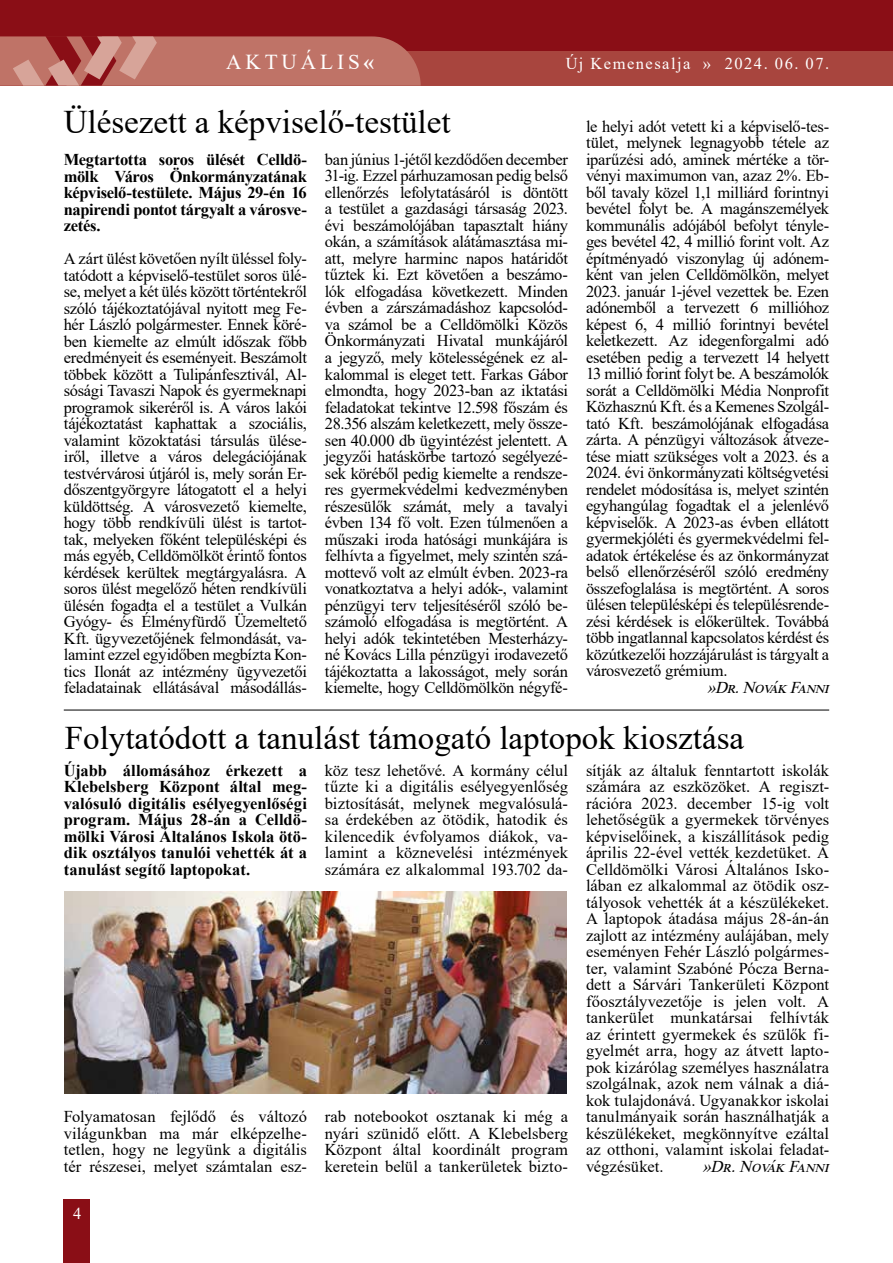
<style>
.page{position:relative;width:893px;height:1263px;background:#fff}
.page>*{position:absolute;margin:0;border:0;box-sizing:border-box;transform-origin:0 0}
.t1{font:33px "Times New Roman";color:#000}
.t2{font:21.3px "Times New Roman";letter-spacing:.185em;color:#fff}
.t3{font:16.5px/16.5px "Times New Roman";letter-spacing:-.005em;color:#000;text-align:justify}
.t4{font:700 16.5px/16.5px "Times New Roman";letter-spacing:-.01em;color:#000;text-align:justify}
.t5{font:italic 16.5px "Times New Roman";color:#000}
.t6{font:16.5px "Times New Roman";letter-spacing:.09em;color:#fff}
.s1{font-weight:700}
</style>
<div class="page">
<div style="left:0;top:0;width:893px;height:85px;background:#8a0e16"></div>
<div style="left:0;top:52px;width:893px;height:34px;background:#a8453e"></div>
<div style="left:64px;top:1199px;width:26px;height:64px;background:#8a0e16"></div>
<svg style="left:0;top:36px;width:421px;height:50px;background:#bd6f65"></svg>
<hr style="left:64px;top:710px;width:765px;height:1px;background:#000">
<img style="left:65px;top:891px;width:502px;height:203px">
<p class="t2" style="left:226px;top:46px;width:150px">AKTUÁLIS<span class="s1">«</span></p>
<p class="t6" style="left:566px;top:52px;width:265px">Új Kemenesalja » 2024. 06. 07.</p>
<h1 class="t1" style="left:64px;top:99px;width:388px">Ülésezett a képviselő-testület</h1>
<p class="t4" style="left:64px;top:151px;width:245px">Megtartotta soros ülését Celldö&shy;mölk Város Önkormányzatának képviselő-testülete. Május 29-én 16 napirendi pontot tárgyalt a városve&shy;zetés.</p>
<p class="t3" style="left:64px;top:250px;width:245px">A zárt ülést követően nyílt üléssel foly&shy;tatódott a képviselő-testület soros ülé&shy;se, melyet a két ülés között történtekről szóló tájékoztatójával nyitott meg Fe&shy;hér László polgármester. Ennek köré&shy;ben kiemelte az elmúlt időszak főbb eredményeit és eseményeit. Beszámolt többek között a Tulipánfesztivál, Al&shy;sósági Tavaszi Napok és gyermeknapi programok sikeréről is. A város lakói tájékoztatást kaphattak a szociális, valamint közoktatási társulás ülése&shy;iről, illetve a város delegációjának testvérvárosi útjáról is, mely során Er&shy;dőszentgyörgyre látogatott el a helyi küldöttség. A városvezető kiemelte, hogy több rendkívüli ülést is tartot&shy;tak, melyeken főként településképi és más egyéb, Celldömölköt érintő fontos kérdések kerültek megtárgyalásra. A soros ülést megelőző héten rendkívüli ülésén fogadta el a testület a Vulkán Gyógy- és Élményfürdő Üzemeltető Kft. ügyvezetőjének felmondását, va&shy;lamint ezzel egyidőben megbízta Kon&shy;tics Ilonát az intézmény ügyvezetői feladatainak ellátásával másodállás-</p>
<p class="t3" style="left:325px;top:151px;width:245px">ban június 1-jétől kezdődően december 31-ig. Ezzel párhuzamosan pedig belső ellenőrzés lefolytatásáról is döntött a testület a gazdasági társaság 2023. évi beszámolójában tapasztalt hiány okán, a számítások alátámasztása mi&shy;att, melyre harminc napos határidőt tűztek ki. Ezt követően a beszámo&shy;lók elfogadása következett. Minden évben a zárszámadáshoz kapcsolód&shy;va számol be a Celldömölki Közös Önkormányzati Hivatal munkájáról a jegyző, mely kötelességének ez al&shy;kalommal is eleget tett. Farkas Gábor elmondta, hogy 2023-ban az iktatási feladatokat tekintve 12.598 főszám és 28.356 alszám keletkezett, mely össze&shy;sen 40.000 db ügyintézést jelentett. A jegyzői hatáskörbe tartozó segélyezé&shy;sek köréből pedig kiemelte a rendsze&shy;res gyermekvédelmi kedvezményben részesülők számát, mely a tavalyi évben 134 fő volt. Ezen túlmenően a műszaki iroda hatósági munkájára is felhívta a figyelmet, mely szintén szá&shy;mottevő volt az elmúlt évben. 2023-ra vonatkoztatva a helyi adók-, valamint pénzügyi terv teljesítéséről szóló be&shy;számoló elfogadása is megtörtént. A helyi adók tekintetében Mesterházy&shy;né Kovács Lilla pénzügyi irodavezető tájékoztatta a lakosságot, mely során kiemelte, hogy Celldömölkön négyfé-</p>
<p class="t3" style="left:586px;top:118px;width:245px">le helyi adót vetett ki a képviselő-tes&shy;tület, melynek legnagyobb tétele az iparűzési adó, aminek mértéke a tör&shy;vényi maximumon van, azaz 2%. Eb&shy;ből tavaly közel 1,1 milliárd forintnyi bevétel folyt be. A magánszemélyek kommunális adójából befolyt tényle&shy;ges bevétel 42, 4 millió forint volt. Az építményadó viszonylag új adónem&shy;ként van jelen Celldömölkön, melyet 2023. január 1-jével vezettek be. Ezen adónemből a tervezett 6 millióhoz képest 6, 4 millió forintnyi bevétel keletkezett. Az idegenforgalmi adó esetében pedig a tervezett 14 helyett 13 millió forint folyt be. A beszámolók sorát a Celldömölki Média Nonprofit Közhasznú Kft. és a Kemenes Szolgál&shy;tató Kft. beszámolójának elfogadása zárta. A pénzügyi változások átveze&shy;tése miatt szükséges volt a 2023. és a 2024. évi önkormányzati költségvetési rendelet módosítása is, melyet szintén egyhangúlag fogadtak el a jelenlévő képviselők. A 2023-as évben ellátott gyermekjóléti és gyermekvédelmi fel&shy;adatok értékelése és az önkormányzat belső ellenőrzéséről szóló eredmény összefoglalása is megtörtént. A soros ülésen településképi és településrende&shy;zési kérdések is előkerültek. Továbbá több ingatlannal kapcsolatos kérdést és közútkezelői hozzájárulást is tárgyalt a városvezető grémium.</p>
<p class="t5" style="left:707px;top:676px;width:128px">»Dr.NovákFanni</p>
<h1 class="t1" style="left:65px;top:715px;width:681px">Folytatódott a tanulást támogató laptopok kiosztása</h1>
<p class="t4" style="left:64px;top:761px;width:245px">Újabb állomásához érkezett a Klebelsberg Központ által meg&shy;valósuló digitális esélyegyenlőségi program. Május 28-án a Celldö&shy;mölki Városi Általános Iskola ötö&shy;dik osztályos tanulói vehették át a tanulást segítő laptopokat.</p>
<p class="t3" style="left:64px;top:1108px;width:245px">Folyamatosan fejlődő és változó világunkban ma már elképzelhe&shy;tetlen, hogy ne legyünk a digitális tér részesei, melyet számtalan esz-</p>
<p class="t6" style="left:73px;top:1202px;width:10px">4</p>
<p class="t3" style="left:325px;top:761px;width:245px">köz tesz lehetővé. A kormány célul tűzte ki a digitális esélyegyenlőség biztosítását, melynek megvalósulá&shy;sa érdekében az ötödik, hatodik és kilencedik évfolyamos diákok, va&shy;lamint a köznevelési intézmények számára ez alkalommal 193.702 da-</p>
<p class="t3" style="left:325px;top:1108px;width:245px">rab notebookot osztanak ki még a nyári szünidő előtt. A Klebelsberg Központ által koordinált program keretein belül a tankerületek bizto-</p>
<p class="t3" style="left:586px;top:761px;width:245px">sítják az általuk fenntartott iskolák számára az eszközöket. A regiszt&shy;rációra 2023. december 15-ig volt lehetőségük a gyermekek törvényes képviselőinek, a kiszállítások pedig április 22-ével vették kezdetüket. A Celldömölki Városi Általános Isko&shy;lában ez alkalommal az ötödik osz&shy;tályosok vehették át a készülékeket.<br>A laptopok átadása május 28-án-án zajlott az intézmény aulájában, mely eseményen Fehér László polgármes&shy;ter, valamint Szabóné Pócza Berna&shy;dett a Sárvári Tankerületi Központ főosztályvezetője is jelen volt. A tankerület munkatársai felhívták az érintett gyermekek és szülők fi&shy;gyelmét arra, hogy az átvett lapto&shy;pok kizárólag személyes használatra szolgálnak, azok nem válnak a diá&shy;kok tulajdonává. Ugyanakkor iskolai tanulmányaik során használhatják a készülékeket, megkönnyítve ezáltal az otthoni, valamint iskolai feladat&shy;végzésüket.</p>
<p class="t5" style="left:702px;top:1154px;width:133px">»Dr.NovákFanni</p>
</div>
